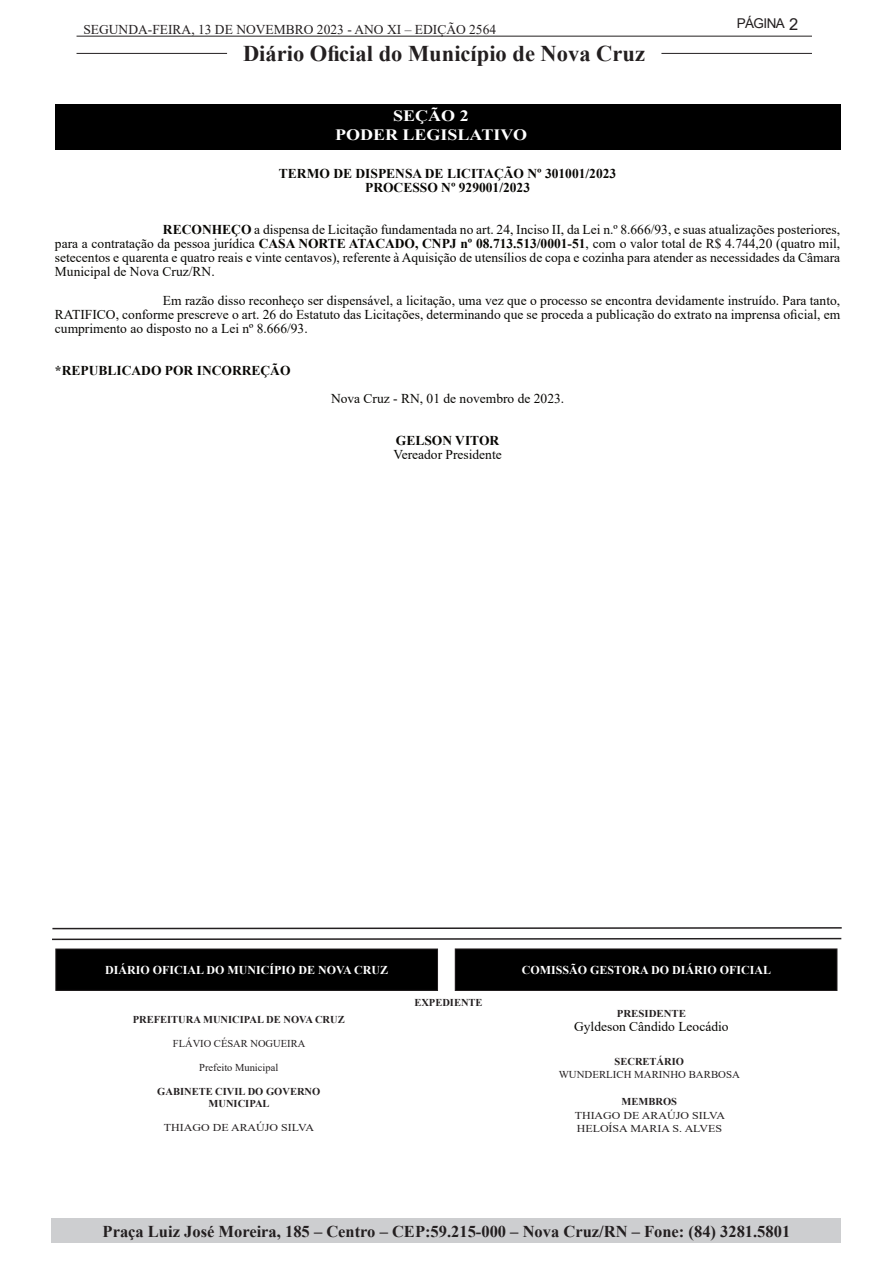
<style>
.page{position:relative;width:893px;height:1263px;background:#fff}
.page>*{position:absolute;margin:0;border:0;box-sizing:border-box;transform-origin:0 0}
.t1{font:700 22.5px "Times New Roman";color:#231f20}
.t2{font:700 16.5px "Times New Roman";color:#231f20}
.t3{font:700 15.75px/18.9px "Times New Roman";color:#fff;text-align:center;scale:1.14 1}
.t4{font:13.5px/14.1px "Times New Roman";color:#080704;text-align:justify}
.t5{font:700 13.5px/14.1px "Times New Roman";color:#080704;text-align:center}
.t6{font:13.5px "Times New Roman";color:#231f20}
.t7{font:13.5px "Arial";letter-spacing:-.04em;color:#231f20}
.t8{font:700 12px "Times New Roman";color:#fff}
.t9{font:700 10.5px/12px "Times New Roman";color:#231f20;text-align:center}
.t10{font:10.5px "Times New Roman";color:#231f20}
.t11{font:10.5px/13.5px "Times New Roman";color:#231f20;scale:1.14 1}
.s1{font-size:16.5px}
.s2{font-weight:700}
</style>
<div class="page">
<hr style="left:77px;top:36px;width:735px;height:1px;background:#231f20">
<hr style="left:77px;top:53px;width:150px;height:1px;background:#231f20">
<hr style="left:661px;top:53px;width:151px;height:1px;background:#231f20">
<div style="left:52px;top:1219px;width:789px;height:24px;background:#cdced0"></div>
<div style="left:55px;top:104px;width:785px;height:45px;background:#000"></div>
<svg style="left:52px;top:927px;width:790px;height:3px"></svg>
<div style="left:56px;top:949px;width:381px;height:41px;background:#000"></div>
<div style="left:55px;top:948px;width:383px;height:43px;border:1px solid #231f20"></div>
<div style="left:455px;top:949px;width:382px;height:41px;background:#000"></div>
<div style="left:455px;top:948px;width:382px;height:43px;border:1px solid #231f20"></div>
<svg style="left:52px;top:937px;width:790px;height:4px"></svg>
<p class="t6" style="left:83px;top:25px;width:414px">SEGUNDA-FEIRA, 13 DE NOVEMBRO 2023 - ANO XI – EDIÇÃO 2564</p>
<h1 class="t1" style="left:243px;top:46px;width:403px">Diário Oficial do Município de Nova Cruz</h1>
<p class="t7" style="left:737px;top:18px;width:63px">PÁGINA <span class="s1">2</span></p>
<p class="t3" style="left:335px;top:108px;width:170px">SEÇÃO 2<br>PODER LEGISLATIVO</p>
<p class="t5" style="left:279px;top:168px;width:339px">TERMO DE DISPENSA DE LICITAÇÃO Nº 301001/2023<br>PROCESSO Nº 929001/2023</p>
<p class="t4" style="left:55px;top:224px;width:787px;text-indent:108px"><span class="s2">RECONHEÇO</span> a dispensa de Licitação fundamentada no art. 24, Inciso II, da Lei n.º 8.666/93, e suas atualizações posteriores, para a contratação da pessoa jurídica <span class="s2">CASA NORTE ATACADO, CNPJ nº 08.713.513/0001-51</span>, com o valor total de R$ 4.744,20 (quatro mil, setecentos e quarenta e quatro reais e vinte centavos), referente à Aquisição de utensílios de copa e cozinha para atender as necessidades da Câmara Municipal de Nova Cruz/RN.</p>
<p class="t4" style="left:55px;top:294px;width:787px;text-indent:108px">Em razão disso reconheço ser dispensável, a licitação, uma vez que o processo se encontra devidamente instruído. Para tanto, RATIFICO, conforme prescreve o art. 26 do Estatuto das Licitações, determinando que se proceda a publicação do extrato na imprensa oficial, em cumprimento ao disposto no a Lei nº 8.666/93.</p>
<p class="t5" style="left:55px;top:365px;width:237px">*REPUBLICADO POR INCORREÇÃO</p>
<p class="t4" style="left:331px;top:393px;width:235px">Nova Cruz - RN, 01 de novembro de 2023.</p>
<p class="t5" style="left:396px;top:435px;width:105px">GELSON VITOR</p>
<p class="t4" style="left:393px;top:449px;width:110px">Vereador Presidente</p>
<p class="t8" style="left:105px;top:966px;width:285px">DIÁRIO OFICIAL DO MUNICÍPIO DE NOVA CRUZ</p>
<p class="t8" style="left:522px;top:966px;width:251px">COMISSÃO GESTORA DO DIÁRIO OFICIAL</p>
<p class="t9" style="left:414px;top:998px;width:70px">EXPEDIENTE</p>
<p class="t9" style="left:133px;top:1014px;width:213px">PREFEITURA MUNICIPAL DE NOVA CRUZ</p>
<p class="t10" style="left:173px;top:1039px;width:134px">FLÁVIO CÉSAR NOGUEIRA</p>
<p class="t10" style="left:199px;top:1063px;width:81px">Prefeito Municipal</p>
<p class="t9" style="left:157px;top:1086px;width:165px">GABINETE CIVIL DO GOVERNO<br>MUNICIPAL</p>
<p class="t11" style="left:164px;top:1121px;width:133px">THIAGO DE ARAÚJO SILVA</p>
<p class="t9" style="left:617px;top:1008px;width:71px">PRESIDENTE</p>
<p class="t4" style="left:574px;top:1020px;width:156px">Gyldeson Cândido Leocádio</p>
<p class="t9" style="left:615px;top:1056px;width:71px">SECRETÁRIO</p>
<p class="t10" style="left:559px;top:1071px;width:183px">WUNDERLICH MARINHO BARBOSA</p>
<p class="t9" style="left:622px;top:1097px;width:57px">MEMBROS</p>
<p class="t11" style="left:575px;top:1109px;width:133px">THIAGO DE ARAÚJO SILVA<br>HELOÍSA MARIA S. ALVES</p>
<p class="t2" style="left:103px;top:1225px;width:689px">Praça Luiz José Moreira, 185 – Centro – CEP:59.215-000 – Nova Cruz/RN – Fone: (84) 3281.5801</p>
</div>
